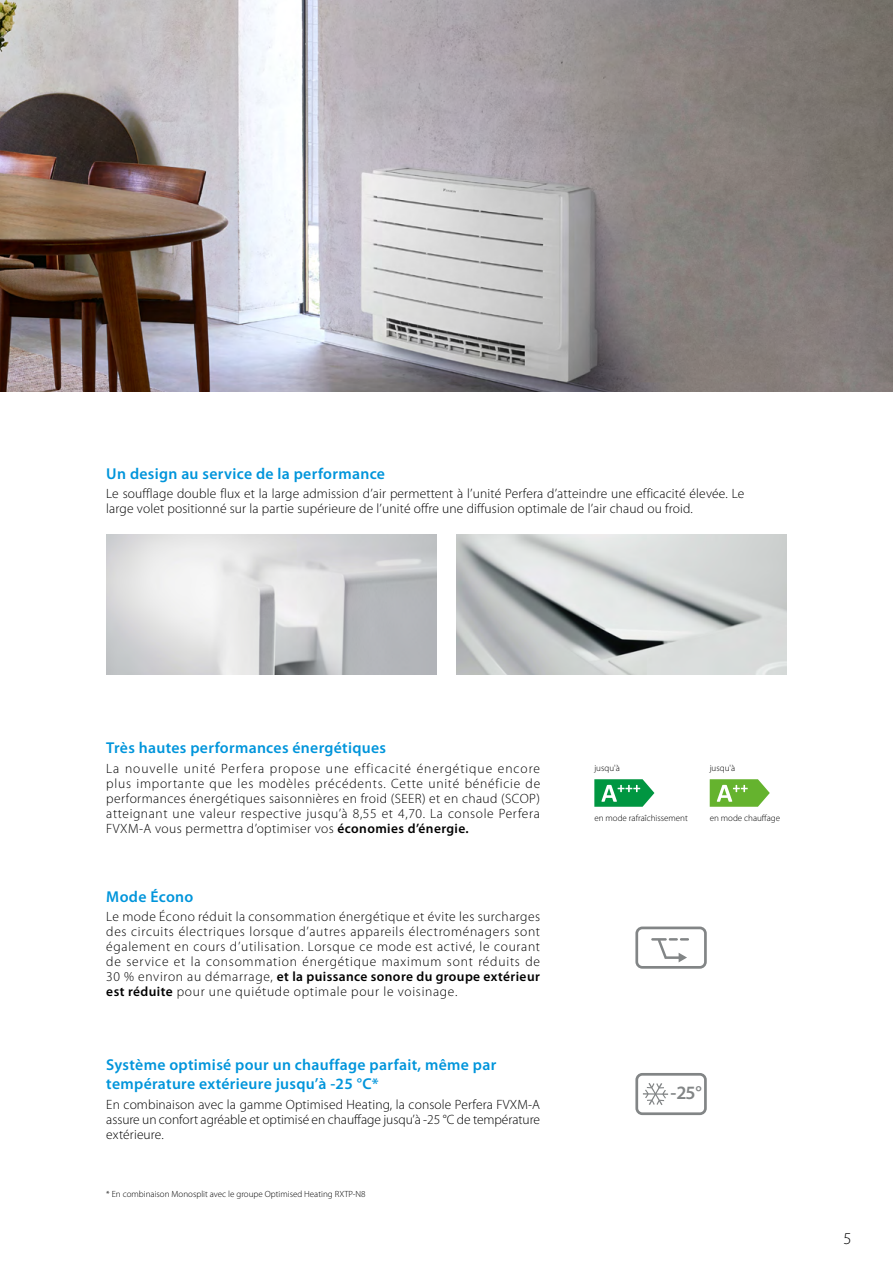
<style>
.page{position:relative;width:893px;height:1263px;background:#fff}
.page>*{position:absolute;margin:0;border:0;box-sizing:border-box;transform-origin:0 0}
.t1{font:600 18.9px "Myriad Pro";color:#828586}
.t2{font:300 16.5px "Myriad Pro";color:#000}
.t3{font:600 15.75px/18.9px "Myriad Pro";letter-spacing:.02em;color:#0095db}
.t4{font:300 13.5px/15px "Myriad Pro";letter-spacing:.01em;color:#000;text-align:justify}
.t5{font:300 9px "Myriad Pro";color:#000}
.s1{font-weight:600}
</style>
<div class="page">
<img style="left:0;top:0;width:893px;height:391px">
<img style="left:106px;top:534px;width:331px;height:140px">
<img style="left:456px;top:534px;width:331px;height:140px">
<svg style="left:710px;top:779px;width:60px;height:28px"></svg>
<svg style="left:594px;top:779px;width:60px;height:28px;background:#38ad6a"></svg>
<svg style="left:651px;top:938px;width:38px;height:24px"></svg>
<div style="left:635px;top:926px;width:72px;height:43px;border:3px solid #828586;border-radius:6px"></div>
<div style="left:635px;top:1073px;width:72px;height:42px;border:3px solid #828586;border-radius:6px"></div>
<svg style="left:643px;top:1083px;width:25px;height:22px"></svg>
<p class="t3" style="left:106px;top:464px;width:280px">Un design au service de la performance</p>
<p class="t4" style="left:106px;top:487px;width:639px">Le soufflage double flux et la large admission d’air permettent à l’unité Perfera d’atteindre une efficacité élevée. Le large volet positionné sur la partie supérieure de l’unité offre une diffusion optimale de l’air chaud ou froid.</p>
<p class="t3" style="left:106px;top:738px;width:281px">Très hautes performances énergétiques</p>
<p class="t4" style="left:106px;top:761px;width:435px">La nouvelle unité Perfera propose une efficacité énergétique encore plus importante que les modèles précédents. Cette unité bénéficie de performances énergétiques saisonnières en froid (SEER) et en chaud (SCOP) atteignant une valeur respective jusqu’à 8,55 et 4,70. La console Perfera FVXM-A vous permettra d’optimiser vos <span class="s1">économies d’énergie.</span></p>
<p class="t3" style="left:106px;top:886px;width:89px">Mode Écono</p>
<p class="t4" style="left:106px;top:909px;width:435px">Le mode Écono réduit la consommation énergétique et évite les surcharges des circuits électriques lorsque d’autres appareils électroménagers sont également en cours d’utilisation. Lorsque ce mode est activé, le courant de service et la consommation énergétique maximum sont réduits de 30 % environ au démarrage, <span class="s1">et la puissance sonore du groupe extérieur est réduite</span> pour une quiétude optimale pour le voisinage.</p>
<p class="t3" style="left:106px;top:1055px;width:392px">Système optimisé pour un chauffage parfait, même par température extérieure jusqu’à -25 °C*</p>
<p class="t4" style="left:106px;top:1097px;width:435px">En combinaison avec la gamme Optimised Heating, la console Perfera FVXM-A assure un confort agréable et optimisé en chauffage jusqu’à -25 °C de température extérieure.</p>
<p class="t5" style="left:106px;top:1189px;width:261px">* En combinaison Monosplit avec le groupe Optimised Heating RXTP-N8</p>
<p class="t5" style="left:594px;top:763px;width:27px">jusqu'à</p>
<p class="t5" style="left:594px;top:813px;width:95px">en mode rafraîchissement</p>
<p class="t5" style="left:710px;top:763px;width:27px">jusqu'à</p>
<p class="t5" style="left:710px;top:813px;width:72px">en mode chauffage</p>
<h1 class="t1" style="left:670px;top:1081px;width:33px">-25°</h1>
<p class="t2" style="left:843px;top:1230px;width:10px">5</p>
</div>
